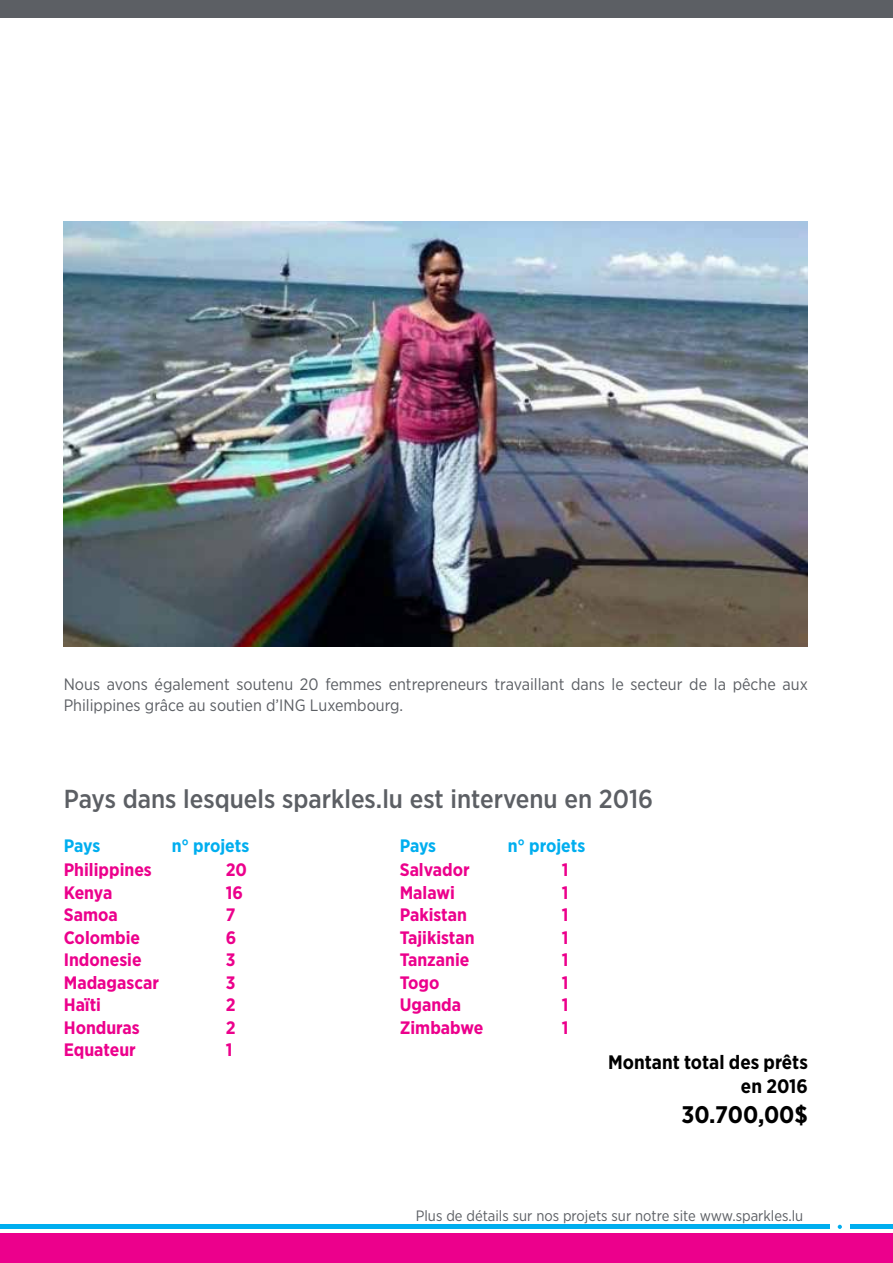
<style>
.page{position:relative;width:893px;height:1263px;background:#fff}
.page>*{position:absolute;margin:0;border:0;box-sizing:border-box;transform-origin:0 0}
.t1{font:500 25.95px "Gotham Narrow";color:#5c5f64}
.t2{font:700 24px "Gotham Narrow";color:#000}
.t3{font:700 19.5px/24px "Gotham Narrow";color:#000;text-align:right}
.t4{font:700 18px "Gotham Narrow";color:#ec008c}
.t5{font:700 18px "Gotham Narrow";color:#00aeef}
.t6{font:16.5px/21px "Gotham Narrow";color:#5c5f64}
.t7{font:15px "Gotham Narrow";color:#5c5f64}
</style>
<div class="page">
<div style="left:0;top:1233px;width:893px;height:30px;background:#ec008c"></div>
<hr style="left:0;top:1225px;width:829px;height:4px;background:#00aeef">
<div style="left:0;top:0;width:893px;height:17px;background:#5c5f64"></div>
<hr style="left:850px;top:1225px;width:43px;height:4px;background:#00aeef">
<svg style="left:838px;top:1225px;width:4px;height:4px"></svg>
<img style="left:64px;top:221px;width:744px;height:425px">
<p class="t6" style="left:64px;top:674px;width:746px">Nous avons également soutenu 20 femmes entrepreneurs travaillant dans le secteur de la pêche aux<br>Philippines grâce au soutien d’ING Luxembourg.</p>
<h1 class="t1" style="left:64px;top:782px;width:591px">Pays dans lesquels sparkles.lu est intervenu en 2016</h1>
<p class="t5" style="left:64px;top:834px;width:38px">Pays</p>
<p class="t5" style="left:172px;top:834px;width:79px">n° projets</p>
<p class="t4" style="left:64px;top:858px;width:90px">Philippines</p>
<p class="t4" style="left:226px;top:858px;width:23px">20</p>
<p class="t4" style="left:64px;top:881px;width:50px">Kenya</p>
<p class="t4" style="left:226px;top:881px;width:19px">16</p>
<p class="t4" style="left:64px;top:903px;width:56px">Samoa</p>
<p class="t4" style="left:226px;top:903px;width:11px">7</p>
<p class="t4" style="left:64px;top:926px;width:78px">Colombie</p>
<p class="t4" style="left:226px;top:926px;width:12px">6</p>
<p class="t4" style="left:64px;top:948px;width:79px">Indonesie</p>
<p class="t4" style="left:226px;top:948px;width:11px">3</p>
<p class="t4" style="left:64px;top:971px;width:97px">Madagascar</p>
<p class="t4" style="left:226px;top:971px;width:11px">3</p>
<p class="t4" style="left:64px;top:993px;width:39px">Haïti</p>
<p class="t4" style="left:226px;top:993px;width:11px">2</p>
<p class="t4" style="left:64px;top:1016px;width:77px">Honduras</p>
<p class="t4" style="left:226px;top:1016px;width:11px">2</p>
<p class="t4" style="left:64px;top:1038px;width:74px">Equateur</p>
<p class="t4" style="left:226px;top:1038px;width:8px">1</p>
<p class="t5" style="left:400px;top:834px;width:38px">Pays</p>
<p class="t5" style="left:508px;top:834px;width:79px">n° projets</p>
<p class="t4" style="left:400px;top:858px;width:72px">Salvador</p>
<p class="t4" style="left:562px;top:858px;width:8px">1</p>
<p class="t4" style="left:400px;top:881px;width:57px">Malawi</p>
<p class="t4" style="left:562px;top:881px;width:8px">1</p>
<p class="t4" style="left:400px;top:903px;width:69px">Pakistan</p>
<p class="t4" style="left:562px;top:903px;width:8px">1</p>
<p class="t4" style="left:400px;top:926px;width:76px">Tajikistan</p>
<p class="t4" style="left:562px;top:926px;width:8px">1</p>
<p class="t4" style="left:400px;top:948px;width:71px">Tanzanie</p>
<p class="t4" style="left:562px;top:948px;width:8px">1</p>
<p class="t4" style="left:400px;top:971px;width:41px">Togo</p>
<p class="t4" style="left:562px;top:971px;width:8px">1</p>
<p class="t4" style="left:400px;top:993px;width:63px">Uganda</p>
<p class="t4" style="left:562px;top:993px;width:8px">1</p>
<p class="t4" style="left:400px;top:1016px;width:85px">Zimbabwe</p>
<p class="t4" style="left:562px;top:1016px;width:8px">1</p>
<p class="t3" style="left:608px;top:1050px;width:201px">Montant total des prêts en 2016</p>
<h2 class="t2" style="left:681px;top:1099px;width:128px">30.700,00$</h2>
<p class="t7" style="left:416px;top:1206px;width:389px">Plus de détails sur nos projets sur notre site www.sparkles.lu</p>
</div>
